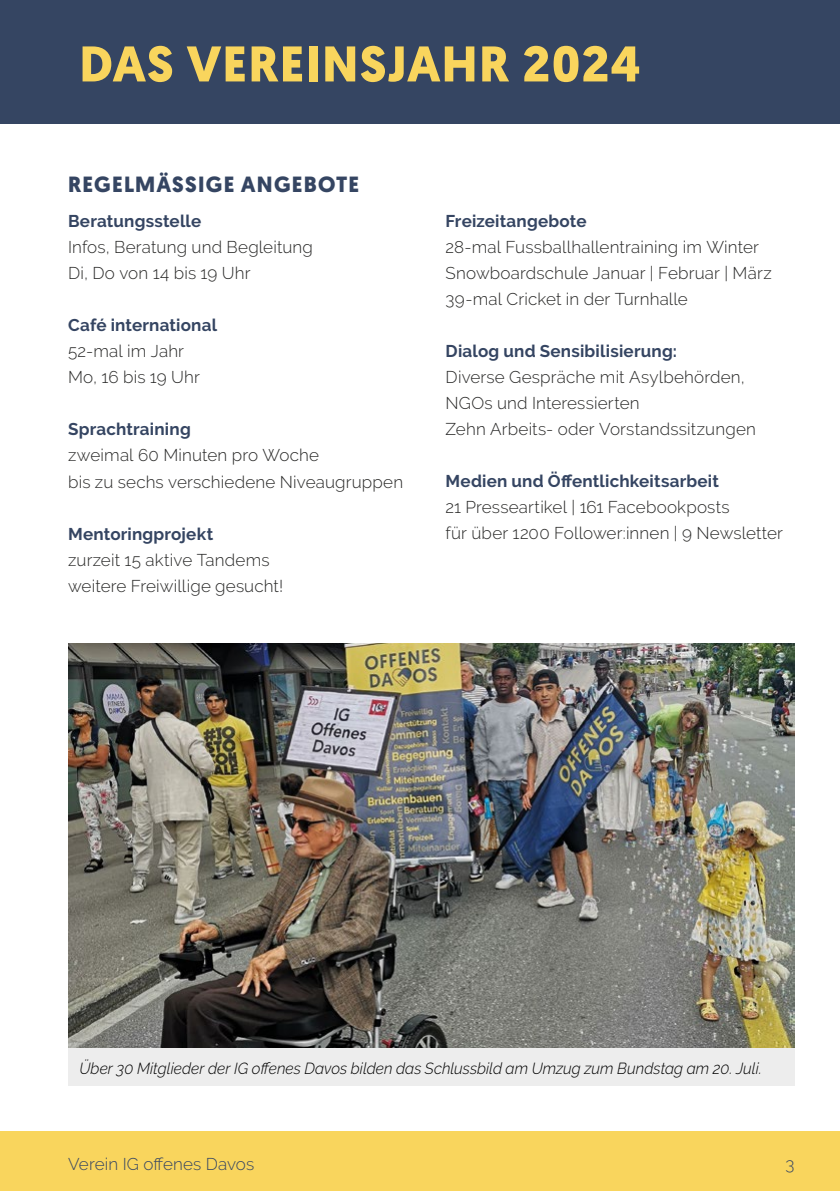
<style>
.page{position:relative;width:840px;height:1191px;background:#fff}
.page>*{position:absolute;margin:0;border:0;box-sizing:border-box;transform-origin:0 0}
.t1{font:700 50px "Geomanist";letter-spacing:.02em;color:#f9d55d}
.t2{font:700 22px "Geomanist";letter-spacing:.055em;color:#354562}
.t3{font:300 17px/26px "Raleway";letter-spacing:.01em;color:#282827}
.t4{font:700 17px "Raleway";letter-spacing:.01em;color:#354562}
.t5{font:300 17px "Raleway";letter-spacing:.01em;color:#354562}
.t6{font:italic 300 16px "Raleway";letter-spacing:.005em;color:#000;scale:.96 1}
</style>
<div class="page">
<div style="left:0;top:1131px;width:839px;height:60px;background:#f9d55d"></div>
<div style="left:0;top:0;width:839px;height:123px;background:#354562"></div>
<img style="left:68px;top:643px;width:726px;height:405px">
<div style="left:68px;top:1048px;width:726px;height:37px;background:#ededed"></div>
<h1 class="t1" style="left:79px;top:31px;width:562px">DAS VEREINSJAHR 2024</h1>
<p class="t2" style="left:68px;top:169px;width:292px">REGELMÄSSIGE ANGEBOTE</p>
<p class="t4" style="left:68px;top:212px;width:135px">Beratungsstelle</p>
<p class="t3" style="left:68px;top:234px;width:246px">Infos, Beratung und Begleitung<br>Di, Do von 14 bis 19 Uhr</p>
<p class="t4" style="left:68px;top:316px;width:150px">Café international</p>
<p class="t3" style="left:68px;top:338px;width:133px">52-mal im Jahr<br>Mo, 16 bis 19 Uhr</p>
<p class="t4" style="left:68px;top:420px;width:124px">Sprachtraining</p>
<p class="t3" style="left:68px;top:442px;width:336px">zweimal 60 Minuten pro Woche<br>bis zu sechs verschiedene Niveaugruppen</p>
<p class="t4" style="left:68px;top:524px;width:146px">Mentoringprojekt</p>
<p class="t3" style="left:68px;top:546px;width:216px">zurzeit 15 aktive Tandems weitere Freiwillige gesucht!</p>
<p class="t4" style="left:445px;top:212px;width:142px">Freizeitangebote</p>
<p class="t3" style="left:445px;top:234px;width:327px">28-mal Fussballhallentraining im Winter<br>Snowboardschule Januar | Februar | März<br>39-mal Cricket in der Turnhalle</p>
<p class="t4" style="left:445px;top:342px;width:233px">Dialog und Sensibilisierung:</p>
<p class="t3" style="left:445px;top:364px;width:312px">Diverse Gespräche mit Asylbehörden,<br>NGOs und Interessierten<br>Zehn Arbeits- oder Vorstandssitzungen</p>
<p class="t4" style="left:445px;top:472px;width:275px">Medien und Öffentlichkeitsarbeit</p>
<p class="t3" style="left:445px;top:494px;width:339px">21 Presseartikel | 161 Facebookposts<br>für über 1200 Follower:innen | 9 Newsletter</p>
<p class="t6" style="left:79px;top:1059px;width:711px">Über 30 Mitglieder der IG offenes Davos bilden das Schlussbild am Umzug zum Bundstag am 20. Juli.</p>
<p class="t5" style="left:68px;top:1153px;width:187px">Verein IG offenes Davos</p>
<p class="t5" style="left:785px;top:1153px;width:10px">3</p>
</div>
